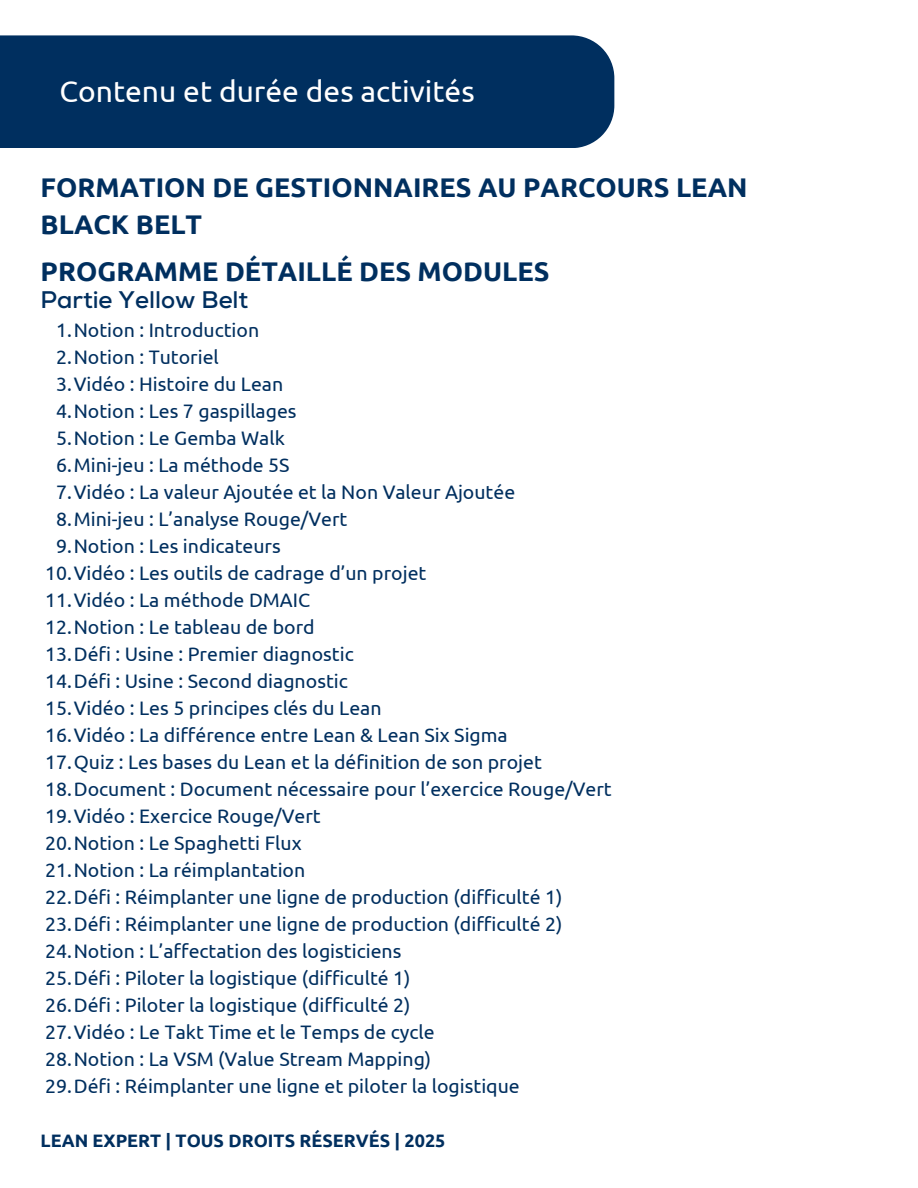
<style>
.page{position:relative;width:918px;height:1188px;background:#fff}
.page>*{position:absolute;margin:0;border:0;box-sizing:border-box;transform-origin:0 0}
.t1{font:30px "Ubuntu";color:#fff}
.t2{font:700 27px/37.2px "Ubuntu";color:#002f5f}
.t3{font:700 24px "Nexa";color:#002f5f}
.t4{font:19.5px "Ubuntu";color:#002f5f}
.t5{font:700 18px "Ubuntu";color:#002f5f}
</style>
<div class="page">
<div style="left:0;top:35px;width:614px;height:113px;background:#002f5f"></div>
<h2 class="t1" style="left:60px;top:74px;width:417px">Contenu et durée des activités</h2>
<h1 class="t2" style="left:41px;top:168px;width:708px">FORMATION DE GESTIONNAIRES AU PARCOURS LEAN<br>BLACK BELT</h1>
<h1 class="t2" style="left:41px;top:252px;width:510px">PROGRAMME DÉTAILLÉ DES MODULES</h1>
<h4 class="t3" style="left:41px;top:286px;width:209px">Partie Yellow Belt</h4>
<h3 class="t4" style="left:56px;top:319px;width:205px">1.Notion : Introduction</h3>
<p class="t4" style="left:56px;top:346px;width:164px">2.Notion : Tutoriel</p>
<p class="t4" style="left:56px;top:373px;width:229px">3.Vidéo : Histoire du Lean</p>
<p class="t4" style="left:56px;top:400px;width:242px">4.Notion : Les 7 gaspillages</p>
<p class="t4" style="left:56px;top:427px;width:230px">5.Notion : Le Gemba Walk</p>
<p class="t4" style="left:56px;top:454px;width:235px">6.Mini-jeu : La méthode 5S</p>
<p class="t4" style="left:56px;top:481px;width:461px">7.Vidéo : La valeur Ajoutée et la Non Valeur Ajoutée</p>
<p class="t4" style="left:56px;top:508px;width:293px">8.Mini-jeu : L’analyse Rouge/Vert</p>
<p class="t4" style="left:56px;top:535px;width:226px">9.Notion : Les indicateurs</p>
<p class="t4" style="left:45px;top:562px;width:383px">10.Vidéo : Les outils de cadrage d’un projet</p>
<p class="t4" style="left:45px;top:589px;width:267px">11.Vidéo : La méthode DMAIC</p>
<p class="t4" style="left:45px;top:616px;width:271px">12.Notion : Le tableau de bord</p>
<p class="t4" style="left:45px;top:643px;width:310px">13.Défi : Usine : Premier diagnostic</p>
<p class="t4" style="left:45px;top:670px;width:304px">14.Défi : Usine : Second diagnostic</p>
<p class="t4" style="left:45px;top:697px;width:338px">15.Vidéo : Les 5 principes clés du Lean</p>
<p class="t4" style="left:45px;top:724px;width:464px">16.Vidéo : La différence entre Lean &amp; Lean Six Sigma</p>
<p class="t4" style="left:45px;top:751px;width:498px">17.Quiz : Les bases du Lean et la définition de son projet</p>
<p class="t4" style="left:45px;top:778px;width:568px">18.Document : Document nécessaire pour l’exercice Rouge/Vert</p>
<p class="t4" style="left:45px;top:805px;width:277px">19.Vidéo : Exercice Rouge/Vert</p>
<p class="t4" style="left:45px;top:832px;width:258px">20.Notion : Le Spaghetti Flux</p>
<p class="t4" style="left:45px;top:859px;width:262px">21.Notion : La réimplantation</p>
<p class="t4" style="left:45px;top:886px;width:519px">22.Défi : Réimplanter une ligne de production (difficulté 1)</p>
<p class="t4" style="left:45px;top:913px;width:519px">23.Défi : Réimplanter une ligne de production (difficulté 2)</p>
<p class="t4" style="left:45px;top:940px;width:358px">24.Notion : L’affectation des logisticiens</p>
<p class="t4" style="left:45px;top:967px;width:367px">25.Défi : Piloter la logistique (difficulté 1)</p>
<p class="t4" style="left:45px;top:994px;width:367px">26.Défi : Piloter la logistique (difficulté 2)</p>
<p class="t4" style="left:45px;top:1021px;width:391px">27.Vidéo : Le Takt Time et le Temps de cycle</p>
<p class="t4" style="left:45px;top:1048px;width:388px">28.Notion : La VSM (Value Stream Mapping)</p>
<p class="t4" style="left:45px;top:1075px;width:476px">29.Défi : Réimplanter une ligne et piloter la logistique</p>
<p class="t5" style="left:41px;top:1130px;width:406px">LEAN EXPERT | TOUS DROITS RÉSERVÉS | 2025</p>
</div>
